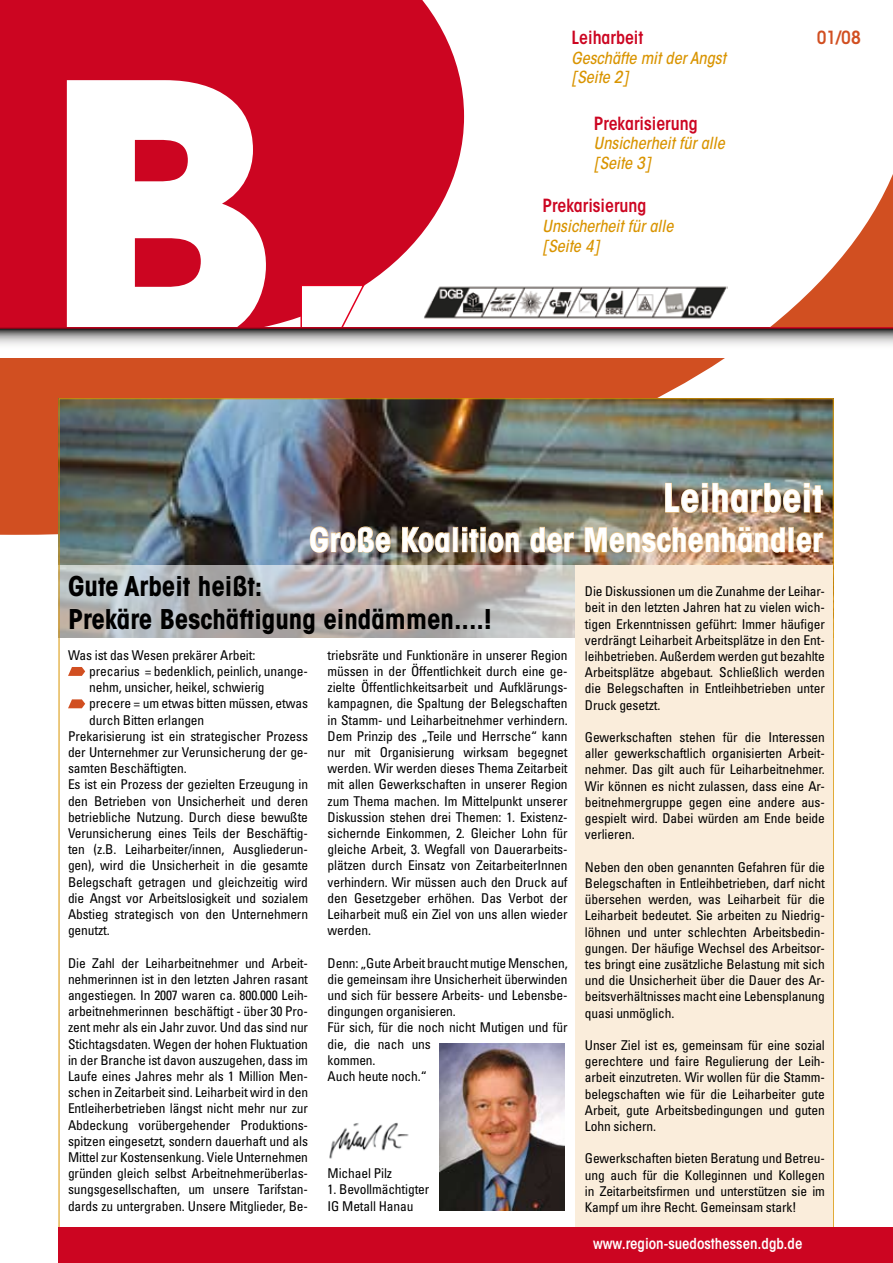
<style>
.page{position:relative;width:893px;height:1263px;background:#fff}
.page>*{position:absolute;margin:0;border:0;box-sizing:border-box;transform-origin:0 0}
.t1{font:700 condensed 39px "ITC Avant Garde Std";color:#fff}
.t2{font:700 condensed 33px "ITC Avant Garde Std";color:#fff}
.t3{font:700 condensed 27px/32.4px "ITC Avant Garde Std";color:#000}
.t4{font:600 condensed 18px "ITC Avant Garde Std";color:#cc0521}
.t5{font:600 condensed 18px "ITC Avant Garde Std";color:#d14f21}
.t6{font:italic 500 condensed 16.5px/19.8px "ITC Avant Garde Std";color:#d99400}
.t7{font:600 condensed 15px "ITC Avant Garde Std";color:#fff}
.t8{font:condensed 13.5px/16.2px "Univers LT Std";letter-spacing:-.01em;color:#000;text-align:justify}
</style>
<div class="page">
<svg style="left:0;top:358px;width:834px;height:177px;background:#d6673e"></svg>
<svg style="left:248px;top:0;width:216px;height:327px;background:#d32a42"></svg>
<div style="left:0;top:0;width:248px;height:328px;background:#cc0521"></div>
<svg style="left:300px;top:283px;width:66px;height:44px"></svg>
<svg style="left:67px;top:80px;width:199px;height:247px;fill:#fff"></svg>
<img style="left:59px;top:399px;width:774px;height:829px">
<div style="left:575px;top:566px;width:258px;height:697px;background:#faeddb"></div>
<svg style="left:0;top:329px;width:893px;height:16px;background:#aaa9a9"></svg>
<svg style="left:770px;top:174px;width:123px;height:153px"></svg>
<div style="left:59px;top:1228px;width:834px;height:35px;background:#cc0521"></div>
<hr style="left:0;top:327px;width:893px;height:2px;background:#cc0521">
<img style="left:665px;top:482px;width:158px;height:31px">
<img style="left:310px;top:526px;width:81px;height:27px">
<svg style="left:402px;top:527px;width:48px;height:26px"></svg>
<div style="left:453px;top:527px;width:5px;height:25px;border:1px solid #f0c787"></div>
<svg style="left:462px;top:527px;width:57px;height:26px"></svg>
<svg style="left:530px;top:527px;width:44px;height:26px"></svg>
<img style="left:584px;top:526px;width:201px;height:27px">
<div style="left:788px;top:527px;width:6px;height:25px;border:1px solid #f0c787"></div>
<svg style="left:796px;top:532px;width:28px;height:21px"></svg>
<svg style="left:68px;top:667px;width:17px;height:9px"></svg>
<svg style="left:68px;top:699px;width:17px;height:9px"></svg>
<img style="left:439px;top:1044px;width:125px;height:166px">
<img style="left:327px;top:1120px;width:85px;height:41px">
<img style="left:422px;top:283px;width:305px;height:37px">
<h3 class="t4" style="left:572px;top:26px;width:73px">Leiharbeit</h3>
<p class="t6" style="left:572px;top:48px;width:156px">Geschäfte mit der Angst [Seite 2]</p>
<h3 class="t4" style="left:594px;top:112px;width:105px">Prekarisierung</h3>
<p class="t6" style="left:594px;top:134px;width:132px">Unsicherheit für alle [Seite 3]</p>
<h3 class="t4" style="left:543px;top:195px;width:105px">Prekarisierung</h3>
<p class="t6" style="left:543px;top:217px;width:132px">Unsicherheit für alle [Seite 4]</p>
<h3 class="t5" style="left:817px;top:26px;width:46px">01/08</h3>
<h1 class="t1" style="left:663px;top:473px;width:162px">Leiharbeit</h1>
<h2 class="t2" style="left:309px;top:519px;width:515px">Große Koalition der Menschenhändler</h2>
<h3 class="t3" style="left:68px;top:570px;width:425px">Gute Arbeit heißt:<br>Prekäre Beschäftigung eindämmen....!</h3>
<p class="t8" style="left:68px;top:647px;width:189px">Was ist das Wesen prekärer Arbeit:</p>
<p class="t8" style="left:89px;top:663px;width:220px">precarius = bedenklich, peinlich, unange-</p>
<p class="t8" style="left:89px;top:679px;width:177px">nehm, unsicher, heikel, schwierig</p>
<p class="t8" style="left:89px;top:695px;width:220px">precere = um etwas bitten müssen, etwas</p>
<p class="t8" style="left:89px;top:711px;width:117px">durch Bitten erlangen</p>
<p class="t8" style="left:68px;top:728px;width:242px">Prekarisierung ist ein strategischer Prozess</p>
<p class="t8" style="left:68px;top:744px;width:242px">der Unternehmer zur Verunsicherung der ge-</p>
<p class="t8" style="left:68px;top:760px;width:120px">samten Beschäftigten.</p>
<p class="t8" style="left:68px;top:776px;width:242px">Es ist ein Prozess der gezielten Erzeugung in</p>
<p class="t8" style="left:68px;top:792px;width:242px">den Betrieben von Unsicherheit und deren</p>
<p class="t8" style="left:68px;top:809px;width:242px">betriebliche Nutzung. Durch diese bewußte</p>
<p class="t8" style="left:68px;top:825px;width:242px">Verunsicherung eines Teils der Beschäftig-</p>
<p class="t8" style="left:68px;top:841px;width:242px">ten (z.B. Leiharbeiter/innen, Ausgliederun-</p>
<p class="t8" style="left:68px;top:857px;width:242px">gen), wird die Unsicherheit in die gesamte</p>
<p class="t8" style="left:68px;top:873px;width:242px">Belegschaft getragen und gleichzeitig wird</p>
<p class="t8" style="left:68px;top:890px;width:242px">die Angst vor Arbeitslosigkeit und sozialem</p>
<p class="t8" style="left:68px;top:906px;width:242px">Abstieg strategisch von den Unternehmern</p>
<p class="t8" style="left:68px;top:922px;width:43px">genutzt.</p>
<p class="t8" style="left:68px;top:954px;width:242px">Die Zahl der Leiharbeitnehmer und Arbeit&shy;nehmerinnen ist in den letzten Jahren rasant angestiegen. In 2007 waren ca. 800.000 Leih&shy;arbeitnehmerinnen beschäftigt - über 30 Pro&shy;zent mehr als ein Jahr zuvor. Und das sind nur Stichtagsdaten. Wegen der hohen Fluktuation in der Branche ist davon auszugehen, dass im Laufe eines Jahres mehr als 1 Million Men&shy;schen in Zeitarbeit sind. Leiharbeit wird in den Entleiherbetrieben längst nicht mehr nur zur Abdeckung vorübergehender Produktions&shy;spitzen eingesetzt, sondern dauerhaft und als Mittel zur Kostensenkung. Viele Unternehmen gründen gleich selbst Arbeitnehmerüberlas&shy;sungsgesellschaften, um unsere Tarifstan&shy;dards zu untergraben. Unsere Mitglieder, Be-</p>
<p class="t8" style="left:328px;top:647px;width:242px">triebsräte und Funktionäre in unserer Region müssen in der Öffentlichkeit durch eine ge&shy;zielte Öffentlichkeitsarbeit und Aufklärungs&shy;kampagnen, die Spaltung der Belegschaften in Stamm- und Leiharbeitnehmer verhindern.<br>Dem Prinzip des „Teile und Herrsche“ kann nur mit Organisierung wirksam begegnet werden. Wir werden dieses Thema Zeitarbeit mit allen Gewerkschaften in unserer Region zum Thema machen. Im Mittelpunkt unserer Diskussion stehen drei Themen: 1. Existenz&shy;sichernde Einkommen, 2. Gleicher Lohn für gleiche Arbeit, 3. Wegfall von Dauerarbeits&shy;plätzen durch Einsatz von ZeitarbeiterInnen verhindern. Wir müssen auch den Druck auf den Gesetzgeber erhöhen. Das Verbot der Leiharbeit muß ein Ziel von uns allen wieder werden.</p>
<p class="t8" style="left:328px;top:954px;width:242px;text-align:left">Denn: „Gute Arbeit braucht mutige Menschen, die gemeinsam ihre Unsicherheit überwinden und sich für bessere Arbeits- und Lebensbe&shy;dingungen organisieren.<br>Für sich, für die noch nicht Mutigen und für die, die nach uns<br>kommen.<br>Auch heute noch.“</p>
<p class="t8" style="left:328px;top:1165px;width:66px">Michael Pilz</p>
<p class="t8" style="left:328px;top:1181px;width:103px">1. Bevollmächtigter<br>IG Metall Hanau</p>
<p class="t8" style="left:585px;top:583px;width:242px">Die Diskussionen um die Zunahme der Leihar&shy;beit in den letzten Jahren hat zu vielen wich&shy;tigen Erkenntnissen geführt: Immer häufiger verdrängt Leiharbeit Arbeitsplätze in den Ent&shy;leihbetrieben. Außerdem werden gut bezahlte Arbeitsplätze abgebaut. Schließlich werden die Belegschaften in Entleihbetrieben unter Druck gesetzt.</p>
<p class="t8" style="left:585px;top:729px;width:242px">Gewerkschaften stehen für die Interessen aller gewerkschaftlich organisierten Arbeit&shy;nehmer. Das gilt auch für Leiharbeitnehmer.<br>Wir können es nicht zulassen, dass eine Ar&shy;beitnehmergruppe gegen eine andere aus&shy;gespielt wird. Dabei würden am Ende beide verlieren.</p>
<p class="t8" style="left:585px;top:859px;width:242px">Neben den oben genannten Gefahren für die Belegschaften in Entleihbetrieben, darf nicht übersehen werden, was Leiharbeit für die Leiharbeit bedeutet. Sie arbeiten zu Niedrig&shy;löhnen und unter schlechten Arbeitsbedin&shy;gungen. Der häufige Wechsel des Arbeitsor&shy;tes bringt eine zusätzliche Belastung mit sich und die Unsicherheit über die Dauer des Ar&shy;beitsverhältnisses macht eine Lebensplanung quasi unmöglich.</p>
<p class="t8" style="left:585px;top:1037px;width:242px">Unser Ziel ist es, gemeinsam für eine sozial gerechtere und faire Regulierung der Leih&shy;arbeit einzutreten. Wir wollen für die Stamm&shy;belegschaften wie für die Leiharbeiter gute Arbeit, gute Arbeitsbedingungen und guten Lohn sichern.</p>
<p class="t8" style="left:585px;top:1150px;width:242px">Gewerkschaften bieten Beratung und Betreu&shy;ung auch für die Kolleginnen und Kollegen in Zeitarbeitsfirmen und unterstützen sie im Kampf um ihre Recht. Gemeinsam stark!</p>
<p class="t7" style="left:593px;top:1234px;width:211px">www.region-suedosthessen.dgb.de</p>
</div>
